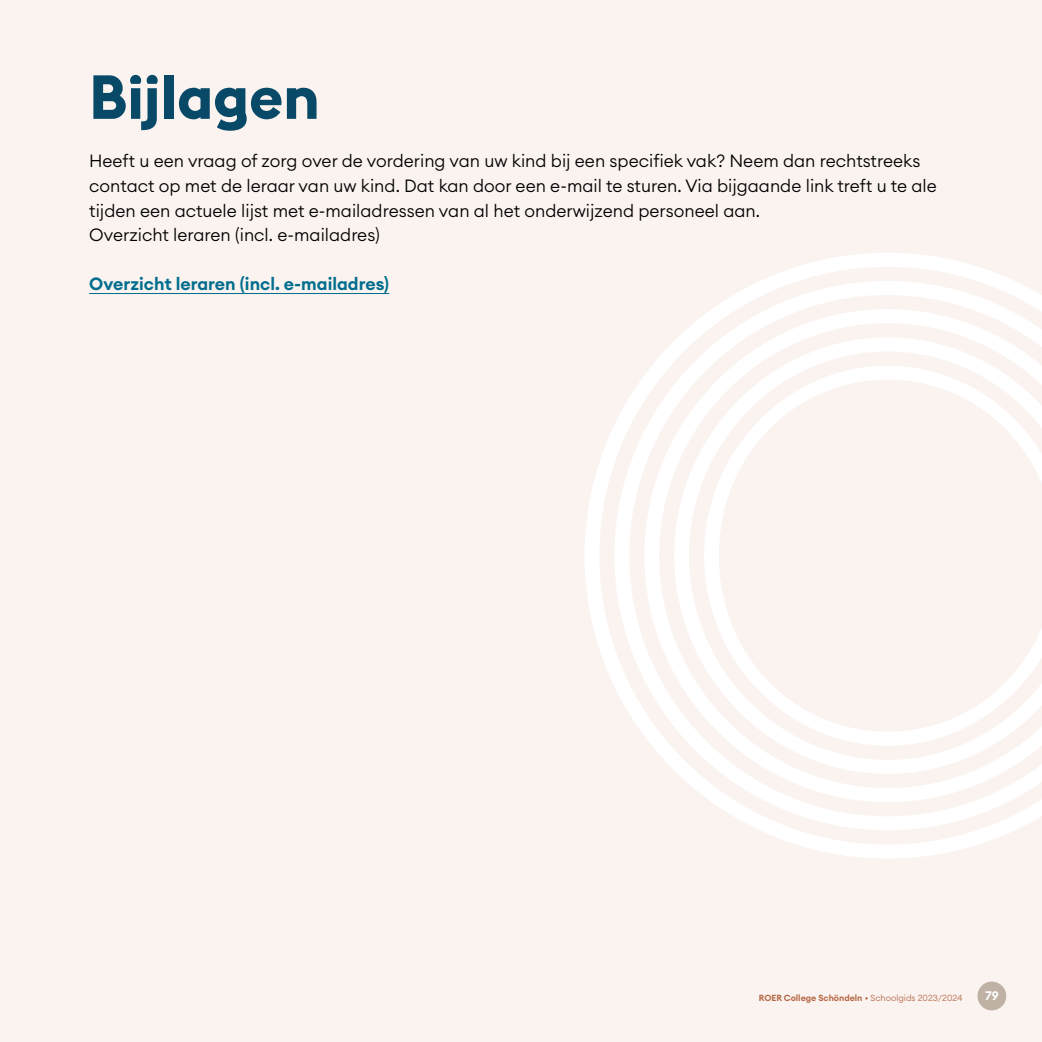
<style>
.page{position:relative;width:1042px;height:1042px;background:#faf3ef}
.page>*{position:absolute;margin:0;border:0;box-sizing:border-box;transform-origin:0 0}
.t1{font:700 61.25px "Euclid BP";color:#074967}
.t2{font:300 17.5px/24.5px "Euclid Circular A";color:#000}
.t3{font:600 17.5px "Euclid Circular A";color:#006d8e}
.t4{font:600 12.25px "Euclid Circular A";color:#fff}
.t5{font:600 8.75px "Euclid Circular A";color:#b66745}
.s1{font-weight:300}
</style>
<div class="page">
<svg style="left:585px;top:253px;width:457px;height:605px"></svg>
<hr style="left:89px;top:293px;width:300px;height:1px;background:#006d8e">
<div style="left:977px;top:981px;width:29px;height:29px;background:#c0b1a5;border-radius:50%"></div>
<h1 class="t1" style="left:89px;top:58px;width:232px">Bijlagen</h1>
<p class="t2" style="left:89px;top:149px;width:849px">Heeft u een vraag of zorg over de vordering van uw kind bij een specifiek vak? Neem dan rechtstreeks contact op met de leraar van uw kind. Dat kan door een e-mail te sturen. Via bijgaande link treft u te ale tijden een actuele lijst met e-mailadressen van al het onderwijzend personeel aan.<br>Overzicht leraren (incl. e-mailadres)</p>
<p class="t3" style="left:89px;top:272px;width:301px">Overzicht leraren (incl. e-mailadres)</p>
<p class="t5" style="left:759px;top:992px;width:205px">ROER College Schöndeln <span class="s1">• Schoolgids 2023/2024</span></p>
<p class="t4" style="left:985px;top:988px;width:15px">79</p>
</div>
